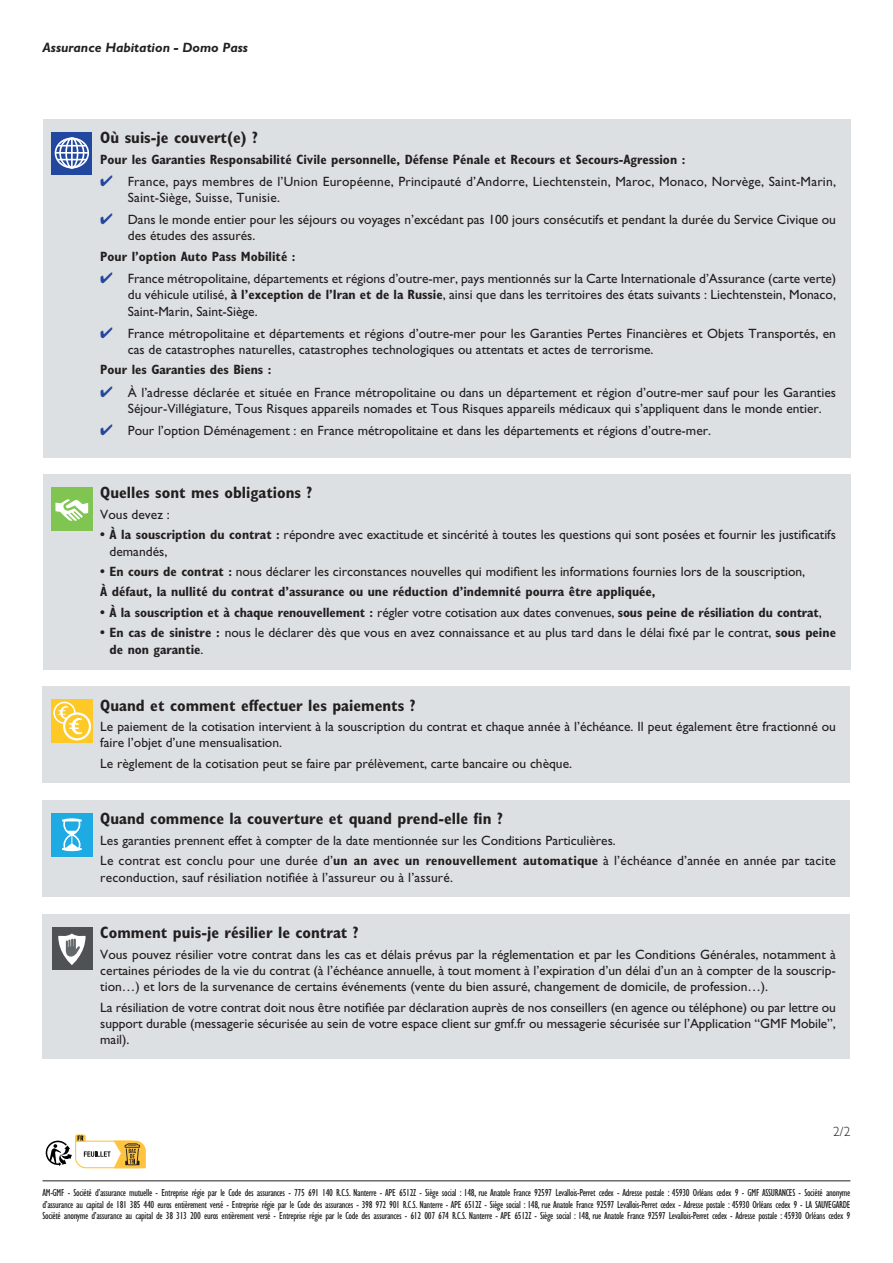
<style>
.page{position:relative;width:893px;height:1263px;background:#fff}
.page>*{position:absolute;margin:0;border:0;box-sizing:border-box;transform-origin:0 0}
.t1{font:700 condensed 16.5px "Gill Sans Std";color:#231f20}
.t2{font:13.5px/16.2px "Gill Sans Std";color:#231f20}
.t3{font:700 condensed 13.5px/20.4px "Gill Sans Std";color:#231f20}
.t4{font:italic 700 13.5px "Gill Sans Std";color:#231f20}
.t5{font:300 13.5px "Gill Sans Std";color:#231f20}
.t6{font:condensed 10.5px/11.2px "Gill Sans Std";letter-spacing:-.03em;color:#231f20;text-align:justify}
.s1{color:#24469d}
.s2{font-weight:700;font-stretch:condensed}
.s3{font-weight:400;font-stretch:normal}
</style>
<div class="page">
<div style="left:43px;top:474px;width:807px;height:195px;background:#dde0e2"></div>
<div style="left:51px;top:487px;width:42px;height:43px;background:#80c452"></div>
<svg style="left:55px;top:499px;width:34px;height:22px"></svg>
<div style="left:43px;top:686px;width:807px;height:97px;background:#dde0e2"></div>
<div style="left:51px;top:699px;width:42px;height:44px;background:#fec927"></div>
<div style="left:53px;top:702px;width:23px;height:22px;border:2px solid #fff;border-radius:50%"></div>
<svg style="left:64px;top:713px;width:26px;height:26px"></svg>
<div style="left:63px;top:712px;width:28px;height:28px;border:2px solid #fff;border-radius:50%"></div>
<svg style="left:57px;top:705px;width:26px;height:30px"></svg>
<div style="left:43px;top:800px;width:807px;height:97px;background:#dde0e2"></div>
<div style="left:51px;top:813px;width:42px;height:43px;background:#1eaae2"></div>
<svg style="left:62px;top:818px;width:20px;height:33px"></svg>
<div style="left:43px;top:914px;width:807px;height:144px;background:#dde0e2"></div>
<div style="left:52px;top:927px;width:41px;height:43px;background:#4f5255"></div>
<svg style="left:58px;top:933px;width:28px;height:32px"></svg>
<hr style="left:43px;top:1180px;width:807px;height:1px;background:#231f20">
<div style="left:43px;top:119px;width:807px;height:338px;background:#dde0e2"></div>
<svg style="left:51px;top:132px;width:40px;height:42px"></svg>
<div style="left:55px;top:137px;width:34px;height:31px;border:2px solid #fff;border-radius:50%"></div>
<div style="left:59px;top:137px;width:25px;height:31px;border:2px solid #fff;border-radius:50%"></div>
<div style="left:65px;top:137px;width:13px;height:31px;border:2px solid #fff;border-radius:50%"></div>
<hr style="left:71px;top:138px;width:2px;height:30px;background:#fff">
<hr style="left:58px;top:145px;width:29px;height:2px;background:#fff">
<svg style="left:58px;top:159px;width:29px;height:1px"></svg>
<hr style="left:56px;top:152px;width:32px;height:2px;background:#fff">
<svg style="left:45px;top:1134px;width:101px;height:35px"></svg>
<p class="t4" style="left:43px;top:39px;width:207px">Assurance Habitation - Domo Pass</p>
<p class="t1" style="left:100px;top:128px;width:159px">Où suis-je couvert(e) ?</p>
<p class="t3" style="left:100px;top:149px;width:586px">Pour les Garanties Responsabilité Civile personnelle, Défense Pénale et Recours et Secours-Agression :</p>
<p class="t2" style="left:128px;top:173px;width:710px;text-indent:-27px"><span class="s1">✔</span> France, pays membres de l’Union Européenne, Principauté d’Andorre, Liechtenstein, Maroc, Monaco, Norvège, Saint-Marin,<br>Saint-Siège, Suisse, Tunisie.</p>
<p class="t2" style="left:128px;top:212px;width:710px;text-indent:-28px"><span class="s1">✔</span> Dans le monde entier pour les séjours ou voyages n’excédant pas 100 jours consécutifs et pendant la durée du Service Civique ou des études des assurés.</p>
<p class="t3" style="left:100px;top:246px;width:197px">Pour l’option Auto Pass Mobilité :</p>
<p class="t2" style="left:128px;top:271px;width:710px;text-align:justify;text-indent:-28px"><span class="s1">✔</span> France métropolitaine, départements et régions d’outre-mer, pays mentionnés sur la Carte Internationale d’Assurance (carte verte) du véhicule utilisé, <span class="s2">à l’exception de l’Iran et de la Russie</span>, ainsi que dans les territoires des états suivants : Liechtenstein, Monaco, Saint-Marin, Saint-Siège.</p>
<p class="t2" style="left:128px;top:325px;width:710px;text-indent:-28px"><span class="s1">✔</span> France métropolitaine et départements et régions d’outre-mer pour les Garanties Pertes Financières et Objets Transportés, en cas de catastrophes naturelles, catastrophes technologiques ou attentats et actes de terrorisme.</p>
<p class="t3" style="left:100px;top:360px;width:173px">Pour les Garanties des Biens :</p>
<p class="t2" style="left:128px;top:384px;width:710px;text-indent:-28px"><span class="s1">✔</span> À l’adresse déclarée et située en France métropolitaine ou dans un département et région d’outre-mer sauf pour les Garanties<br>Séjour-Villégiature, Tous Risques appareils nomades et Tous Risques appareils médicaux qui s’appliquent dans le monde entier.</p>
<p class="t2" style="left:100px;top:423px;width:612px"><span class="s1">✔</span> Pour l’option Déménagement : en France métropolitaine et dans les départements et régions d’outre-mer.</p>
<p class="t1" style="left:100px;top:483px;width:214px">Quelles sont mes obligations ?</p>
<p class="t2" style="left:100px;top:506px;width:71px">Vous devez :</p>
<p class="t2" style="left:110px;top:527px;width:728px;text-indent:-9px"><span class="s2">• À la souscription du contrat :</span> répondre avec exactitude et sincérité à toutes les questions qui sont posées et fournir les justificatifs demandés,</p>
<p class="t3" style="left:100px;top:561px;width:706px">• En cours de contrat : <span class="s3">nous déclarer les circonstances nouvelles qui modifient les informations fournies lors de la souscription,<br></span>À défaut, la nullité du contrat d’assurance ou une réduction d’indemnité pourra être appliquée,</p>
<p class="t3" style="left:100px;top:602px;width:723px">• À la souscription et à chaque renouvellement : <span class="s3">régler votre cotisation aux dates convenues,</span> sous peine de résiliation du contrat<span class="s3">,</span></p>
<p class="t2" style="left:110px;top:625px;width:728px;text-indent:-9px"><span class="s2">• En cas de sinistre :</span> nous le déclarer dès que vous en avez connaissance et au plus tard dans le délai fixé par le contrat, <span class="s2">sous peine de non garantie</span>.</p>
<p class="t1" style="left:100px;top:695px;width:317px">Quand et comment effectuer les paiements ?</p>
<p class="t2" style="left:100px;top:718px;width:737px">Le paiement de la cotisation intervient à la souscription du contrat et chaque année à l’échéance. Il peut également être fractionné ou faire l’objet d’une mensualisation.</p>
<p class="t2" style="left:100px;top:755px;width:473px">Le règlement de la cotisation peut se faire par prélèvement, carte bancaire ou chèque.</p>
<p class="t1" style="left:100px;top:809px;width:404px">Quand commence la couverture et quand prend-elle fin ?</p>
<p class="t2" style="left:100px;top:830px;width:737px;line-height:20.4px">Les garanties prennent effet à compter de la date mentionnée sur les Conditions Particulières.<br>Le contrat est conclu pour une durée d’<span class="s2">un an avec un renouvellement automatique</span> à l’échéance d’année en année par tacite</p>
<p class="t2" style="left:100px;top:869px;width:354px">reconduction, sauf résiliation notifiée à l’assureur ou à l’assuré.</p>
<p class="t1" style="left:100px;top:923px;width:260px">Comment puis-je résilier le contrat ?</p>
<p class="t2" style="left:100px;top:946px;width:737px;text-align:justify">Vous pouvez résilier votre contrat dans les cas et délais prévus par la réglementation et par les Conditions Générales, notamment à certaines périodes de la vie du contrat (à l’échéance annuelle, à tout moment à l’expiration d’un délai d’un an à compter de la souscrip&shy;tion…) et lors de la survenance de certains événements (vente du bien assuré, changement de domicile, de profession…).</p>
<p class="t2" style="left:100px;top:999px;width:737px;text-align:justify">La résiliation de votre contrat doit nous être notifiée par déclaration auprès de nos conseillers (en agence ou téléphone) ou par lettre ou support durable (messagerie sécurisée au sein de votre espace client sur gmf.fr ou messagerie sécurisée sur l’Application “GMF Mobile”, mail).</p>
<p class="t5" style="left:833px;top:1124px;width:19px">2/2</p>
<p class="t6" style="left:43px;top:1187px;width:809px">AM-GMF - Société d’assurance mutuelle - Entreprise régie par le Code des assurances - 775 691 140 R.C.S. Nanterre - APE 6512Z - Siège social : 148, rue Anatole France 92597 Levallois-Perret cedex - Adresse postale : 45930 Orléans cedex 9 - GMF ASSURANCES - Société anonyme d’assurance au capital de 181 385 440 euros entièrement versé - Entreprise régie par le Code des assurances - 398 972 901 R.C.S. Nanterre - APE 6512Z - Siège social : 148, rue Anatole France 92597 Levallois-Perret cedex - Adresse postale : 45930 Orléans cedex 9 - LA SAUVEGARDE Société anonyme d’assurance au capital de 38 313 200 euros entièrement versé - Entreprise régie par le Code des assurances - 612 007 674 R.C.S. Nanterre - APE 6512Z - Siège social : 148, rue Anatole France 92597 Levallois-Perret cedex - Adresse postale : 45930 Orléans cedex 9</p>
</div>
